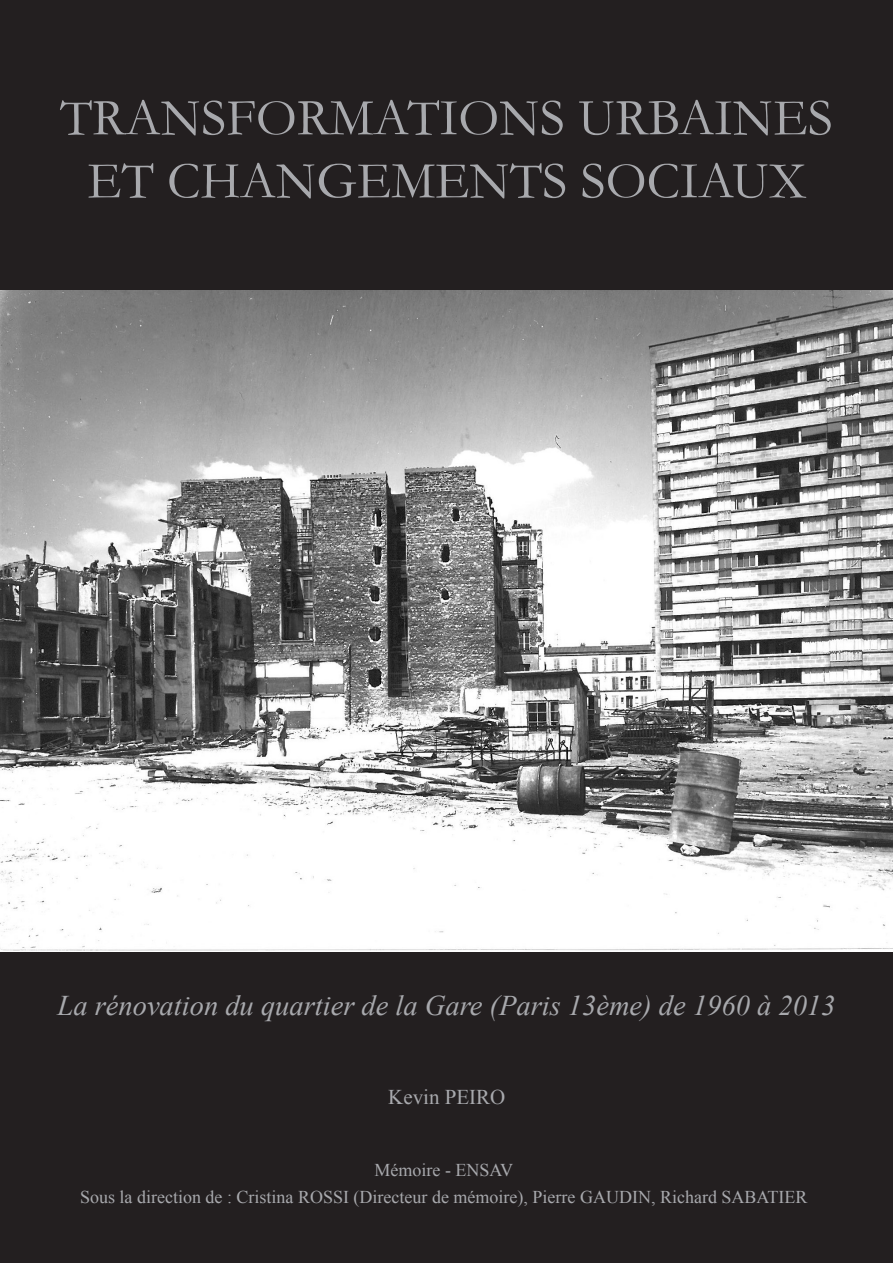
<style>
.page{position:relative;width:893px;height:1263px;background:#231f20}
.page>*{position:absolute;margin:0;border:0;box-sizing:border-box;transform-origin:0 0}
.t1{font:52.5px/63px "Garamond";color:#a8a9ad;text-align:center}
.t2{font:italic 28.5px "Times New Roman";color:#a8a9ad}
.t3{font:21px "Times New Roman";color:#a8a9ad}
.t4{font:18px "Times New Roman";color:#a8a9ad}
</style>
<div class="page">
<img style="left:1px;top:291px;width:892px;height:660px">
<h1 class="t1" style="left:60px;top:85px;width:774px">TRANSFORMATIONS URBAINES<br>ET CHANGEMENTS SOCIAUX</h1>
<h2 class="t2" style="left:58px;top:986px;width:779px">La rénovation du quartier de la Gare (Paris 13ème) de 1960 à 2013</h2>
<p class="t3" style="left:388px;top:1083px;width:119px">Kevin PEIRO</p>
<p class="t4" style="left:375px;top:1158px;width:140px">Mémoire - ENSAV</p>
<p class="t4" style="left:80px;top:1184px;width:729px">Sous la direction de : Cristina ROSSI (Directeur de mémoire), Pierre GAUDIN, Richard SABATIER</p>
</div>
